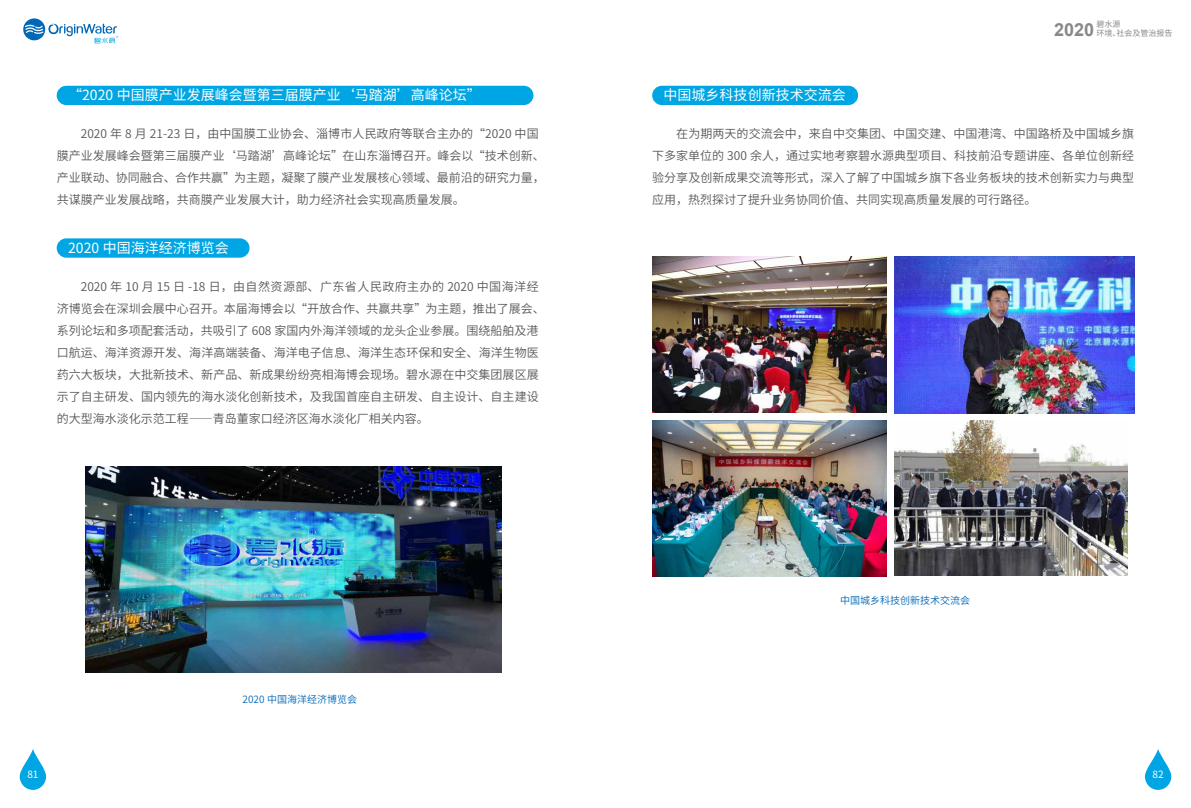
<style>
.page{position:relative;width:1191px;height:808px;background:#fff}
.page>*{position:absolute;margin:0;border:0;box-sizing:border-box;transform-origin:0 0}
.t1{font:700 18px "Arial";color:#898989}
.t2{font:14px "Source Han Sans CN";color:#fff}
.t3{font:12px/22px "Source Han Sans CN";color:#595757}
.t4{font:10px "Source Han Sans CN";color:#0068b7}
.t5{font:10px "Source Han Sans CN";color:#fff}
.t6{font:8px "Source Han Sans CN";color:#898989}
</style>
<div class="page">
<svg style="left:23px;top:18px;width:95px;height:25px"></svg>
<svg style="left:20px;top:749px;width:26px;height:41px"></svg>
<svg style="left:1144px;top:749px;width:27px;height:41px"></svg>
<div style="left:57px;top:238px;width:192px;height:20px;background:#00a5e3;border-radius:10px"></div>
<img style="left:86px;top:467px;width:415px;height:205px">
<div style="left:57px;top:86px;width:476px;height:19px;background:#00a5e3;border-radius:10px"></div>
<div style="left:652px;top:86px;width:206px;height:19px;background:#00a5e3;border-radius:10px"></div>
<img style="left:652px;top:257px;width:234px;height:156px">
<img style="left:894px;top:257px;width:240px;height:156px">
<img style="left:652px;top:420px;width:234px;height:156px">
<img style="left:894px;top:420px;width:233px;height:156px">
<p class="t2" style="left:68px;top:87px;width:414px">“2020 中国膜产业发展峰会暨第三届膜产业‘马踏湖’高峰论坛”</p>
<p class="t3" style="left:57px;top:123px;width:489px;text-indent:24px">2020 年 8 月 21-23 日，由中国膜工业协会、淄博市人民政府等联合主办的“2020 中国膜产业发展峰会暨第三届膜产业‘马踏湖’高峰论坛”在山东淄博召开。峰会以“技术创新、产业联动、协同融合、合作共赢”为主题，凝聚了膜产业发展核心领域、最前沿的研究力量，共谋膜产业发展战略，共商膜产业发展大计，助力经济社会实现高质量发展。</p>
<p class="t2" style="left:68px;top:240px;width:162px">2020 中国海洋经济博览会</p>
<p class="t3" style="left:57px;top:276px;width:489px;text-indent:24px">2020 年 10 月 15 日 -18 日，由自然资源部、广东省人民政府主办的 2020 中国海洋经济博览会在深圳会展中心召开。本届海博会以“开放合作、共赢共享”为主题，推出了展会、系列论坛和多项配套活动，共吸引了 608 家国内外海洋领域的龙头企业参展。围绕船舶及港口航运、海洋资源开发、海洋高端装备、海洋电子信息、海洋生态环保和安全、海洋生物医药六大板块，大批新技术、新产品、新成果纷纷亮相海博会现场。碧水源在中交集团展区展示了自主研发、国内领先的海水淡化创新技术，及我国首座自主研发、自主设计、自主建设的大型海水淡化示范工程——青岛董家口经济区海水淡化厂相关内容。</p>
<p class="t4" style="left:242px;top:694px;width:116px">2020 中国海洋经济博览会</p>
<p class="t6" style="left:1096px;top:20px;width:25px">碧水源</p>
<h1 class="t1" style="left:1054px;top:17px;width:42px">2020</h1>
<p class="t6" style="left:1096px;top:29px;width:77px">环境、社会及管治报告</p>
<p class="t2" style="left:663px;top:87px;width:183px">中国城乡科技创新技术交流会</p>
<p class="t3" style="left:652px;top:123px;width:483px;text-align:justify;text-indent:24px">在为期两天的交流会中，来自中交集团、中国交建、中国港湾、中国路桥及中国城乡旗下多家单位的 300 余人，通过实地考察碧水源典型项目、科技前沿专题讲座、各单位创新经验分享及创新成果交流等形式，深入了解了中国城乡旗下各业务板块的技术创新实力与典型应用，热烈探讨了提升业务协同价值、共同实现高质量发展的可行路径。</p>
<p class="t4" style="left:840px;top:595px;width:131px">中国城乡科技创新技术交流会</p>
<p class="t5" style="left:27px;top:769px;width:13px">81</p>
<p class="t5" style="left:1152px;top:769px;width:13px">82</p>
</div>
